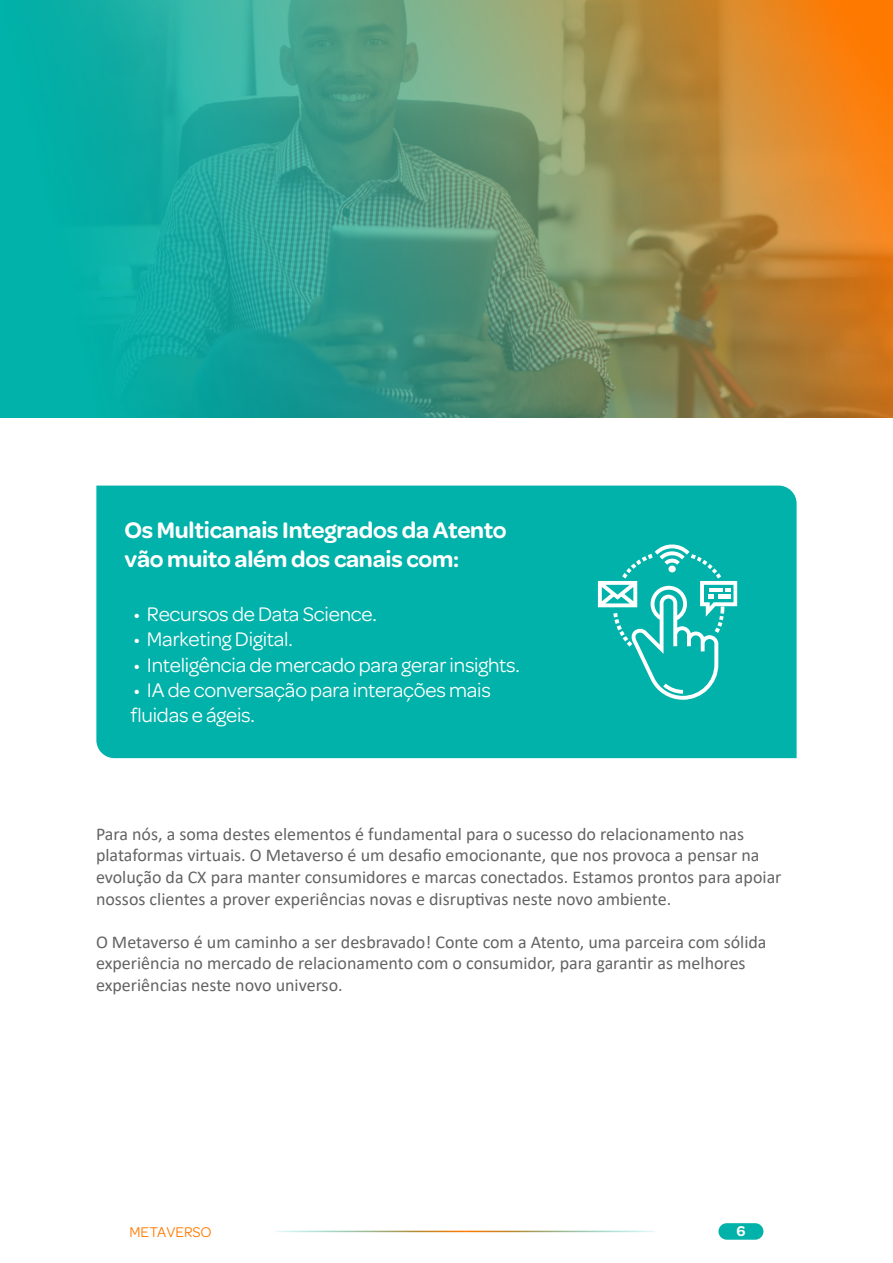
<style>
.page{position:relative;width:893px;height:1263px;background:#fff}
.page>*{position:absolute;margin:0;border:0;box-sizing:border-box;transform-origin:0 0}
.t1{font:600 24px/28.8px "Omnes";letter-spacing:-.01em;color:#fff}
.t2{font:21px/25.2px "Omnes";letter-spacing:-.01em;color:#fff}
.t3{font:18px/21.6px "Calibri";color:#636363}
.t4{font:15px "Omnes";color:#ff7900}
.t5{font:600 15px "Omnes";color:#fff}
</style>
<div class="page">
<div style="left:718px;top:1223px;width:45px;height:17px;background:#00b2a9;border-radius:8px"></div>
<div style="left:96px;top:486px;width:701px;height:272px;background:#00b2a9"></div>
<img style="left:0;top:0;width:893px;height:417px">
<svg style="left:598px;top:544px;width:139px;height:155px;background:#2dbfb8"></svg>
<h1 class="t1" style="left:124px;top:515px;width:384px">Os Multicanais Integrados da Atento vão muito além dos canais com:</h1>
<p class="t2" style="left:133px;top:600px;width:245px">• Recursos de Data Science.</p>
<p class="t2" style="left:133px;top:626px;width:161px">• Marketing Digital.</p>
<p class="t2" style="left:133px;top:651px;width:388px">• Inteligência de mercado para gerar insights.</p>
<p class="t2" style="left:130px;top:676px;width:362px">• IA de conversação para interações mais fluidas e ágeis.</p>
<p class="t3" style="left:96px;top:822px;width:687px">Para nós, a soma destes elementos é fundamental para o sucesso do relacionamento nas plataformas virtuais. O Metaverso é um desafio emocionante, que nos provoca a pensar na evolução da CX para manter consumidores e marcas conectados. Estamos prontos para apoiar nossos clientes a prover experiências novas e disruptivas neste novo ambiente.</p>
<p class="t3" style="left:96px;top:930px;width:672px">O Metaverso é um caminho a ser desbravado! Conte com a Atento, uma parceira com sólida experiência no mercado de relacionamento com o consumidor, para garantir as melhores experiências neste novo universo.</p>
<p class="t4" style="left:130px;top:1221px;width:84px">METAVERSO</p>
<p class="t5" style="left:736px;top:1220px;width:11px">6</p>
</div>
